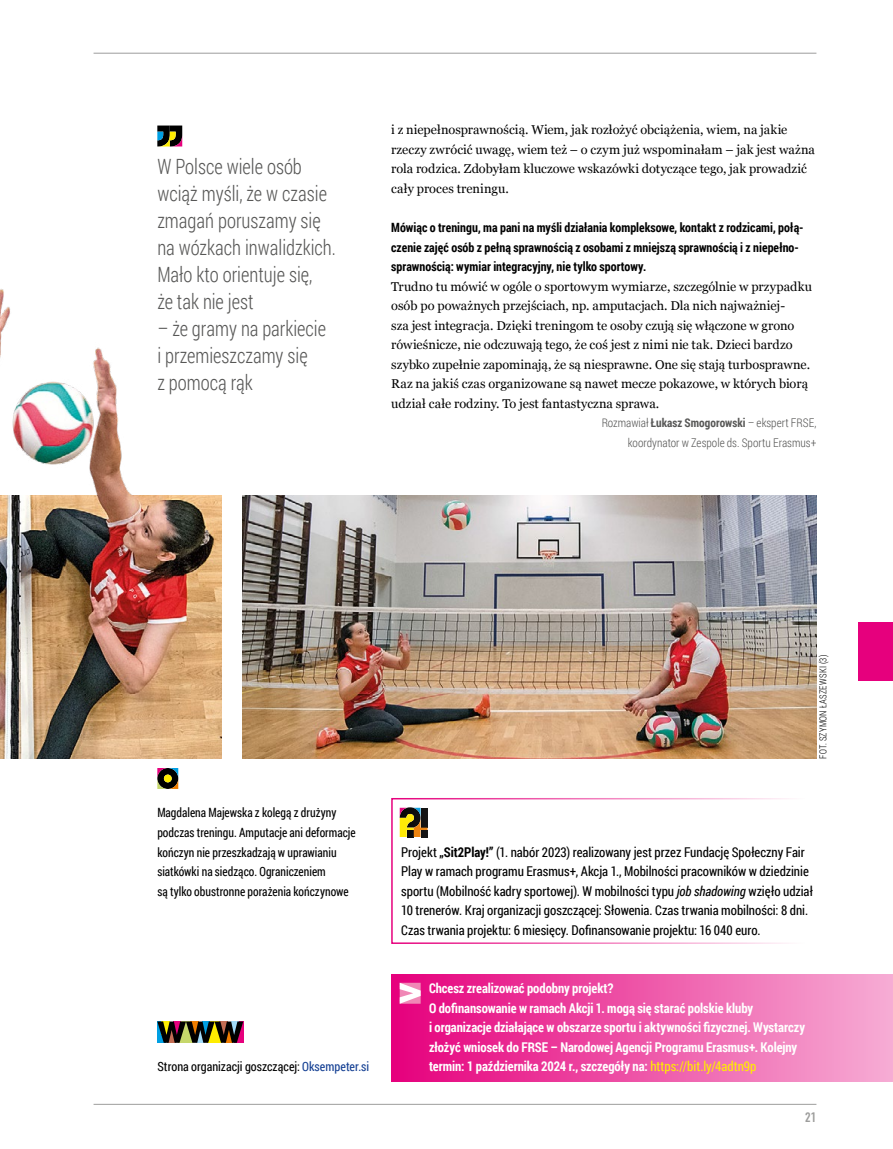
<style>
.page{position:relative;width:893px;height:1149px;background:#fff}
.page>*{position:absolute;margin:0;border:0;box-sizing:border-box;transform-origin:0 0}
.t1{font:300 21px/27px "Roboto Condensed";color:#575756;scale:.9 1}
.t2{font:13.5px/19.5px "Roboto Condensed";color:#000;scale:.95 1}
.t3{font:700 13.5px/19.5px "Roboto Condensed";letter-spacing:-.005em;color:#fff;scale:.95 1}
.t4{font:700 13.5px "DIN Condensed";color:#9d9d9c;scale:1.1 1}
.t5{font:12.75px/19.5px "Georgia";letter-spacing:.005em;color:#000}
.t6{font:700 12.75px/19.5px "Roboto Condensed";letter-spacing:.005em;color:#000;scale:.95 1}
.t7{font:12.75px/19.5px "Roboto Condensed";color:#000;scale:.9 1}
.t8{font:12.75px "Roboto Condensed";color:#000;scale:.95 1}
.t9{font:300 12px/19.5px "Roboto Condensed";color:#575756;text-align:right;scale:.95 1}
.t10{font:300 9.75px "Roboto Condensed";letter-spacing:.03em;color:#000;scale:.9 1}
.s1{font-weight:700}
.s2{color:#164194}
.s3{font-style:italic}
.s4{font-weight:400;color:#ffed00}
</style>
<div class="page">
<svg style="left:157px;top:1021px;width:86px;height:21px;background:#51462d"></svg>
<svg style="left:391px;top:798px;width:398px;height:145px"></svg>
<svg style="left:400px;top:807px;width:28px;height:29px"></svg>
<div style="left:391px;top:973px;width:502px;height:108px;background:linear-gradient(to right,#e6007d,#f6acd4)"></div>
<svg style="left:400px;top:982px;width:21px;height:21px"></svg>
<img style="left:242px;top:495px;width:574px;height:263px">
<img style="left:0;top:289px;width:221px;height:469px">
<svg style="left:157px;top:125px;width:25px;height:21px"></svg>
<svg style="left:157px;top:768px;width:21px;height:20px"></svg>
<hr style="left:94px;top:53px;width:722px;height:1px;background:#9d9d9c">
<hr style="left:94px;top:1103px;width:722px;height:1px;background:#9d9d9c">
<div style="left:859px;top:622px;width:34px;height:58px;background:#e6007d"></div>
<h1 class="t1" style="left:157px;top:152px;width:200px">W Polsce wiele osób wciąż myśli, że w czasie zmagań poruszamy się na wózkach inwalidzkich.<br>Mało kto orientuje się,<br>że tak nie jest</h1>
<h1 class="t1" style="left:157px;top:314px;width:189px">– że gramy na parkiecie i przemieszczamy się<br>z pomocą rąk</h1>
<p class="t5" style="left:391px;top:120px;width:425px">i z niepełnosprawnością. Wiem, jak rozłożyć obciążenia, wiem, na jakie rzeczy zwrócić uwagę, wiem też – o czym już wspominałam – jak jest ważna rola rodzica. Zdobyłam kluczowe wskazówki dotyczące tego, jak prowadzić cały proces treningu.</p>
<p class="t6" style="left:391px;top:217px;width:436px">Mówiąc o treningu, ma pani na myśli działania kompleksowe, kontakt z rodzicami, połą&shy;czenie zajęć osób z pełną sprawnością z osobami z mniejszą sprawnością i z niepełno&shy;sprawnością: wymiar integracyjny, nie tylko sportowy.</p>
<p class="t5" style="left:391px;top:276px;width:422px">Trudno tu mówić w ogóle o sportowym wymiarze, szczególnie w przypadku osób po poważnych przejściach, np. amputacjach. Dla nich najważniej-<br>sza jest integracja. Dzięki treningom te osoby czują się włączone w grono rówieśnicze, nie odczuwają tego, że coś jest z nimi nie tak. Dzieci bardzo szybko zupełnie zapominają, że są niesprawne. One się stają turbosprawne.<br>Raz na jakiś czas organizowane są nawet mecze pokazowe, w których biorą udział całe rodziny. To jest fantastyczna sprawa.</p>
<p class="t9" style="left:602px;top:412px;width:228px">Rozmawiał <span class="s1">Łukasz Smogorowski</span> – ekspert FRSE, koordynator w Zespole ds. Sportu Erasmus+</p>
<p class="t7" style="left:157px;top:802px;width:222px">Magdalena Majewska z kolegą z drużyny podczas treningu. Amputacje ani deformacje kończyn nie przeszkadzają w uprawianiu siatkówki na siedząco. Ograniczeniem<br>są tylko obustronne porażenia kończynowe</p>
<p class="t8" style="left:157px;top:1057px;width:225px">Strona organizacji goszczącej: <span class="s2">Oksempeter.si</span></p>
<p class="t10" style="left:816px;top:758px;width:117px;rotate:-90deg">FOT. SZYMON ŁASZEWSKI (3)</p>
<p class="t2" style="left:401px;top:841px;width:435px">Projekt <span class="s1">„Sit2Play!”</span> (1. nabór 2023) realizowany jest przez Fundację Społeczny Fair Play w ramach programu Erasmus+, Akcja 1., Mobilności pracowników w dziedzinie sportu (Mobilność kadry sportowej). W mobilności typu <span class="s3">job shadowing</span> wzięło udział 10 trenerów. Kraj organizacji goszczącej: Słowenia. Czas trwania mobilności: 8 dni.<br>Czas trwania projektu: 6 miesięcy. Dofinansowanie projektu: 16 040 euro.</p>
<p class="t3" style="left:429px;top:977px;width:397px">Chcesz zrealizować podobny projekt?<br>O dofinansowanie w ramach Akcji 1. mogą się starać polskie kluby<br>i organizacje działające w obszarze sportu i aktywności fizycznej. Wystarczy złożyć wniosek do FRSE – Narodowej Agencji Programu Erasmus+. Kolejny termin: 1 października 2024 r., szczegóły na: <span class="s4">https://bit.ly/4adtn9p</span></p>
<p class="t4" style="left:805px;top:1107px;width:12px">21</p>
</div>
